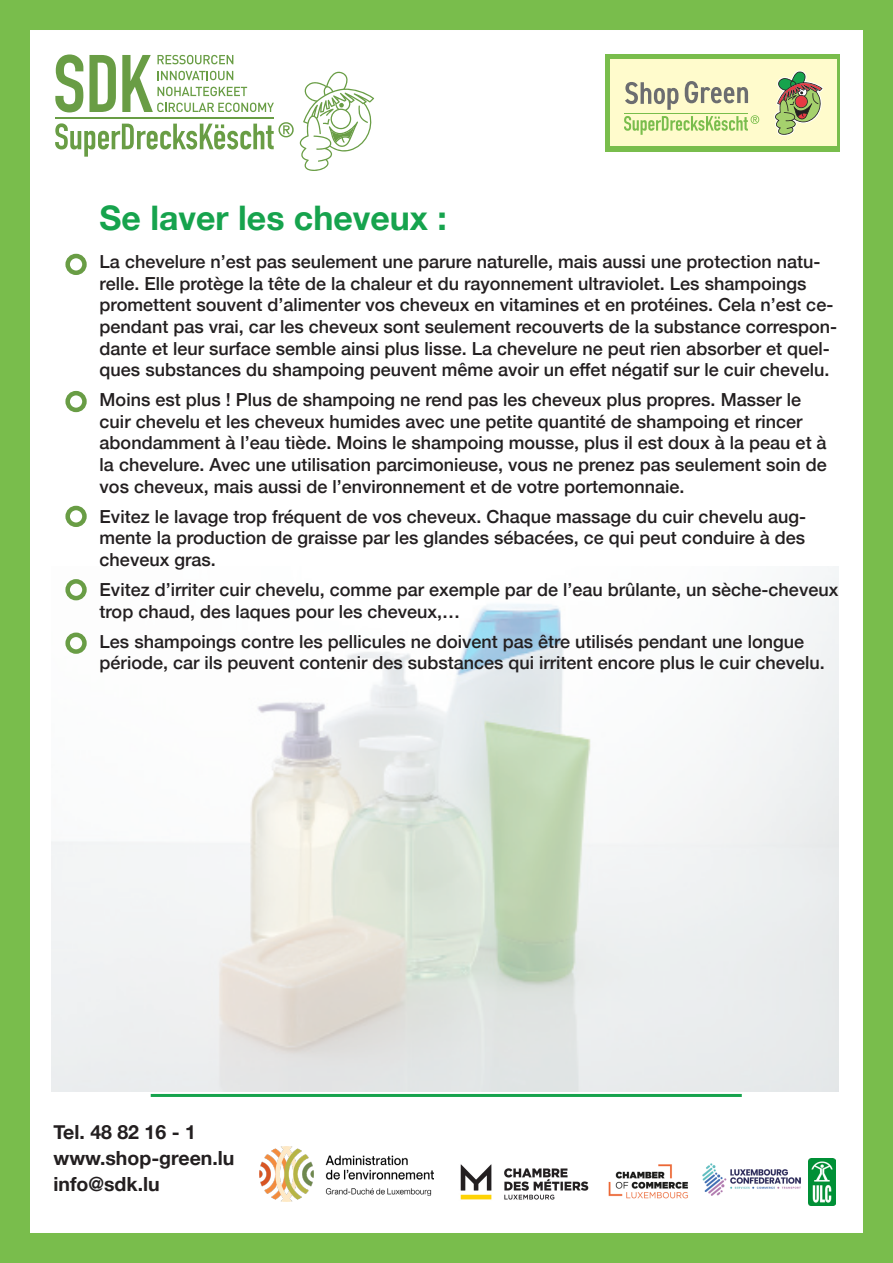
<style>
.page{position:relative;width:893px;height:1263px;background:#fff}
.page>*{position:absolute;margin:0;border:0;box-sizing:border-box;transform-origin:0 0}
.t1{font:700 33.9px "Helvetica Neue";color:#16a34d}
.t2{font:700 19.5px/26.2px "Helvetica Neue";color:#231f20}
.t3{font:500 18px/21.6px "Helvetica Neue";color:#231f20}
</style>
<div class="page">
<div style="left:0;top:0;width:893px;height:1263px;border:30px solid #79bd4c"></div>
<div style="left:605px;top:54px;width:235px;height:97px;background:#79bd4c"></div>
<div style="left:611px;top:59px;width:226px;height:87px;background:#fffbcc"></div>
<svg style="left:774px;top:70px;width:50px;height:66px"></svg>
<svg style="left:624px;top:81px;width:135px;height:54px"></svg>
<hr style="left:56px;top:118px;width:218px;height:1px;background:#699d45">
<svg style="left:300px;top:71px;width:74px;height:100px"></svg>
<svg style="left:55px;top:54px;width:28px;height:58px"></svg>
<svg style="left:89px;top:55px;width:27px;height:57px"></svg>
<svg style="left:122px;top:55px;width:152px;height:57px"></svg>
<svg style="left:55px;top:122px;width:239px;height:35px"></svg>
<hr style="left:151px;top:1094px;width:591px;height:3px;background:#16a34d">
<img style="left:51px;top:566px;width:787px;height:525px">
<img style="left:608px;top:1164px;width:80px;height:35px">
<img style="left:259px;top:1146px;width:174px;height:55px">
<img style="left:460px;top:1164px;width:129px;height:36px">
<img style="left:702px;top:1163px;width:99px;height:33px">
<img style="left:808px;top:1158px;width:27px;height:47px">
<div style="left:65px;top:254px;width:22px;height:21px;border:4px solid #699d45;border-radius:50%"></div>
<div style="left:65px;top:391px;width:22px;height:21px;border:4px solid #699d45;border-radius:50%"></div>
<div style="left:65px;top:506px;width:22px;height:21px;border:4px solid #699d45;border-radius:50%"></div>
<div style="left:65px;top:579px;width:22px;height:21px;border:4px solid #699d45;border-radius:50%"></div>
<div style="left:65px;top:632px;width:22px;height:22px;border:4px solid #699d45;border-radius:50%"></div>
<p class="t1" style="left:100px;top:191px;width:349px">Se laver les cheveux :</p>
<p class="t3" style="left:100px;top:249px;width:739px">La chevelure n’est pas seulement une parure naturelle, mais aussi une protection natu&shy;relle. Elle protège la tête de la chaleur et du rayonnement ultraviolet. Les shampoings promettent souvent d’alimenter vos cheveux en vitamines et en protéines. Cela n’est ce&shy;pendant pas vrai, car les cheveux sont seulement recouverts de la substance correspon&shy;dante et leur surface semble ainsi plus lisse. La chevelure ne peut rien absorber et quel&shy;ques substances du shampoing peuvent même avoir un effet négatif sur le cuir chevelu.</p>
<p class="t3" style="left:100px;top:388px;width:729px">Moins est plus ! Plus de shampoing ne rend pas les cheveux plus propres. Masser le cuir chevelu et les cheveux humides avec une petite quantité de shampoing et rincer abondamment à l’eau tiède. Moins le shampoing mousse, plus il est doux à la peau et à la chevelure. Avec une utilisation parcimonieuse, vous ne prenez pas seulement soin de vos cheveux, mais aussi de l’environnement et de votre portemonnaie.</p>
<p class="t3" style="left:100px;top:504px;width:708px;text-align:justify">Evitez le lavage trop fréquent de vos cheveux. Chaque massage du cuir chevelu aug&shy;mente la production de graisse par les glandes sébacées, ce qui peut conduire à des cheveux gras.</p>
<p class="t3" style="left:100px;top:577px;width:740px">Evitez d’irriter cuir chevelu, comme par exemple par de l’eau brûlante, un sèche-cheveux trop chaud, des laques pour les cheveux,…</p>
<p class="t3" style="left:100px;top:629px;width:727px">Les shampoings contre les pellicules ne doivent pas être utilisés pendant une longue période, car ils peuvent contenir des substances qui irritent encore plus le cuir chevelu.</p>
<p class="t2" style="left:54px;top:1119px;width:182px">Tel. 48 82 16 - 1 www.shop-green.lu info@sdk.lu</p>
</div>
